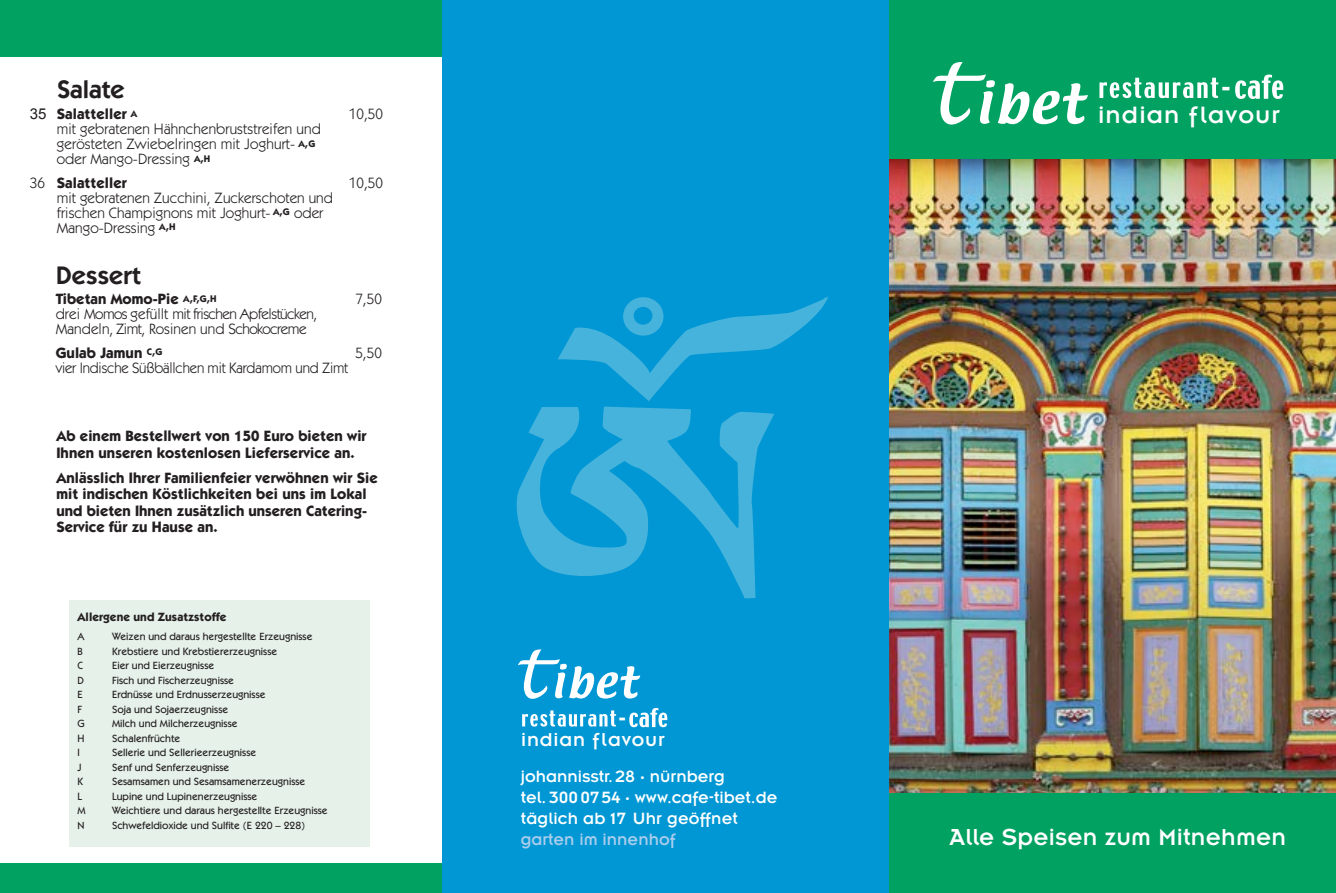
<style>
.page{position:relative;width:1336px;height:893px;background:#fff}
.page>*{position:absolute;margin:0;border:0;box-sizing:border-box;transform-origin:0 0}
.t1{font:35.4px "Insignia";color:#fff}
.t2{font:28.05px "Insignia";color:#fff}
.t3{font:26.1px "Insignia";letter-spacing:.04em;color:#fff}
.t4{font:25.5px "Insignia";letter-spacing:.01em;color:#fff}
.t5{font:600 25.5px "ITC Kabel Std";letter-spacing:.005em;color:#231f20}
.t6{font:20.55px "Insignia";letter-spacing:.04em;color:#fff}
.t7{font:18px/21px "Insignia";color:#fff}
.t8{font:18px "Insignia";color:#aacdec}
.t9{font:700 15px/16.5px "ITC Kabel Std";letter-spacing:.005em;color:#231f20}
.t10{font:15px/15px "ITC Kabel Std";letter-spacing:.005em;color:#231f20}
.t11{font:15px/15px "ITC Kabel Std";letter-spacing:-.035em;color:#231f20}
.t12{font:700 12px "ITC Kabel Std";letter-spacing:.005em;color:#231f20}
.t13{font:500 10.5px "ITC Kabel Std";color:#231f20}
.s1{font-family:"Arial";font-weight:400}
.s2{font-weight:400}
</style>
<div class="page">
<div style="left:69px;top:600px;width:300px;height:247px;background:#e6f1e9"></div>
<div style="left:0;top:0;width:442px;height:56px;background:#00a161"></div>
<div style="left:0;top:863px;width:442px;height:30px;background:#00a161"></div>
<div style="left:442px;top:0;width:447px;height:893px;background:#0097d4"></div>
<svg style="left:517px;top:649px;width:123px;height:50px"></svg>
<svg style="left:629px;top:708px;width:38px;height:19px"></svg>
<svg style="left:522px;top:710px;width:94px;height:17px"></svg>
<svg style="left:516px;top:407px;width:258px;height:191px"></svg>
<svg style="left:558px;top:297px;width:270px;height:104px"></svg>
<div style="left:889px;top:0;width:446px;height:893px;background:#00a161"></div>
<img style="left:889px;top:159px;width:446px;height:633px">
<svg style="left:932px;top:62px;width:155px;height:63px"></svg>
<svg style="left:1235px;top:75px;width:47px;height:24px"></svg>
<svg style="left:1099px;top:78px;width:119px;height:20px"></svg>
<h3 class="t5" style="left:57px;top:75px;width:69px">Salate</h3>
<h3 class="t9" style="left:30px;top:106px;width:109px"><span class="s1">35</span> Salatteller <sup>A</sup></h3>
<h3 class="t10" style="left:349px;top:107px;width:36px">10,50</h3>
<h3 class="t10" style="left:57px;top:122px;width:265px">mit gebratenen Hähnchenbruststreifen und gerösteten Zwiebelringen mit Joghurt- <sup>A,G </sup>oder Mango-Dressing <sup>A,H</sup></h3>
<h3 class="t9" style="left:30px;top:174px;width:98px"><span class="s2">36</span> Salatteller</h3>
<h3 class="t10" style="left:349px;top:175px;width:36px">10,50</h3>
<h3 class="t10" style="left:57px;top:190px;width:278px">mit gebratenen Zucchini, Zuckerschoten und frischen Champignons mit Joghurt- <sup>A,G</sup> oder<br>Mango-Dressing <sup>A,H</sup></h3>
<h3 class="t5" style="left:56px;top:260px;width:86px">Dessert</h3>
<h3 class="t9" style="left:56px;top:291px;width:162px">Tibetan Momo-Pie <sup>A,F,G,H</sup></h3>
<h3 class="t10" style="left:355px;top:292px;width:28px">7,50</h3>
<h3 class="t11" style="left:56px;top:307px;width:263px">drei Momos gefüllt mit frischen Apfelstücken,<br>Mandeln, Zimt, Rosinen und Schokocreme</h3>
<h3 class="t9" style="left:56px;top:344px;width:108px">Gulab Jamun <sup>C,G</sup></h3>
<h3 class="t10" style="left:355px;top:345px;width:28px">5,50</h3>
<h3 class="t10" style="left:56px;top:360px;width:294px">vier Indische Süßbällchen mit Kardamom und Zimt</h3>
<h3 class="t9" style="left:56px;top:428px;width:312px">Ab einem Bestellwert von 150 Euro bieten wir<br>Ihnen unseren kostenlosen Lieferservice an.</h3>
<h3 class="t9" style="left:56px;top:469px;width:323px">Anlässlich Ihrer Familienfeier verwöhnen wir Sie mit indischen Köstlichkeiten bei uns im Lokal und bieten Ihnen zusätzlich unseren Catering-Service für zu Hause an.</h3>
<p class="t12" style="left:78px;top:610px;width:150px">Allergene und Zusatzstoffe</p>
<p class="t13" style="left:78px;top:630px;width:9px">A</p>
<p class="t13" style="left:112px;top:630px;width:202px">Weizen und daraus hergestellte Erzeugnisse</p>
<p class="t13" style="left:78px;top:645px;width:7px">B</p>
<p class="t13" style="left:112px;top:645px;width:167px">Krebstiere und Krebstiererzeugnisse</p>
<p class="t13" style="left:78px;top:659px;width:7px">C</p>
<p class="t13" style="left:112px;top:659px;width:104px">Eier und Eierzeugnisse</p>
<p class="t13" style="left:78px;top:674px;width:8px">D</p>
<p class="t13" style="left:112px;top:674px;width:123px">Fisch und Fischerzeugnisse</p>
<p class="t13" style="left:78px;top:688px;width:7px">E</p>
<p class="t13" style="left:112px;top:688px;width:155px">Erdnüsse und Erdnusserzeugnisse</p>
<p class="t13" style="left:78px;top:703px;width:6px">F</p>
<p class="t13" style="left:112px;top:703px;width:118px">Soja und Sojaerzeugnisse</p>
<p class="t13" style="left:78px;top:717px;width:9px">G</p>
<p class="t13" style="left:112px;top:717px;width:127px">Milch und Milcherzeugnisse</p>
<p class="t13" style="left:78px;top:732px;width:9px">H</p>
<p class="t13" style="left:112px;top:732px;width:70px">Schalenfrüchte</p>
<p class="t13" style="left:78px;top:746px;width:4px">I</p>
<p class="t13" style="left:112px;top:746px;width:146px">Sellerie und Sellerieerzeugnisse</p>
<p class="t13" style="left:78px;top:761px;width:6px">J</p>
<p class="t13" style="left:112px;top:761px;width:119px">Senf und Senferzeugnisse</p>
<p class="t13" style="left:78px;top:775px;width:7px">K</p>
<p class="t13" style="left:112px;top:775px;width:195px">Sesamsamen und Sesamsamenerzeugnisse</p>
<p class="t13" style="left:78px;top:790px;width:6px">L</p>
<p class="t13" style="left:112px;top:790px;width:147px">Lupine und Lupinenerzeugnisse</p>
<p class="t13" style="left:78px;top:804px;width:10px">M</p>
<p class="t13" style="left:112px;top:804px;width:217px">Weichtiere und daraus hergestellte Erzeugnisse</p>
<p class="t13" style="left:78px;top:819px;width:9px">N</p>
<p class="t13" style="left:112px;top:819px;width:195px">Schwefeldioxide und Sulfite (E 220 – 228)</p>
<h1 class="t1" style="left:1220px;top:71px;width:12px">-</h1>
<h2 class="t2" style="left:618px;top:705px;width:10px">-</h2>
<h3 class="t6" style="left:521px;top:729px;width:145px">indian flavour</h3>
<h3 class="t3" style="left:1097px;top:101px;width:183px">indian flavour</h3>
<h3 class="t7" style="left:521px;top:766px;width:258px">johannisstr.28 · nürnberg<br>tel. 3000754 · www.cafe-tibet.de täglich ab 17 Uhr geöffnet</h3>
<h3 class="t8" style="left:521px;top:830px;width:156px">garten im innenhof</h3>
<h3 class="t4" style="left:949px;top:824px;width:338px">Alle Speisen zum Mitnehmen</h3>
</div>
